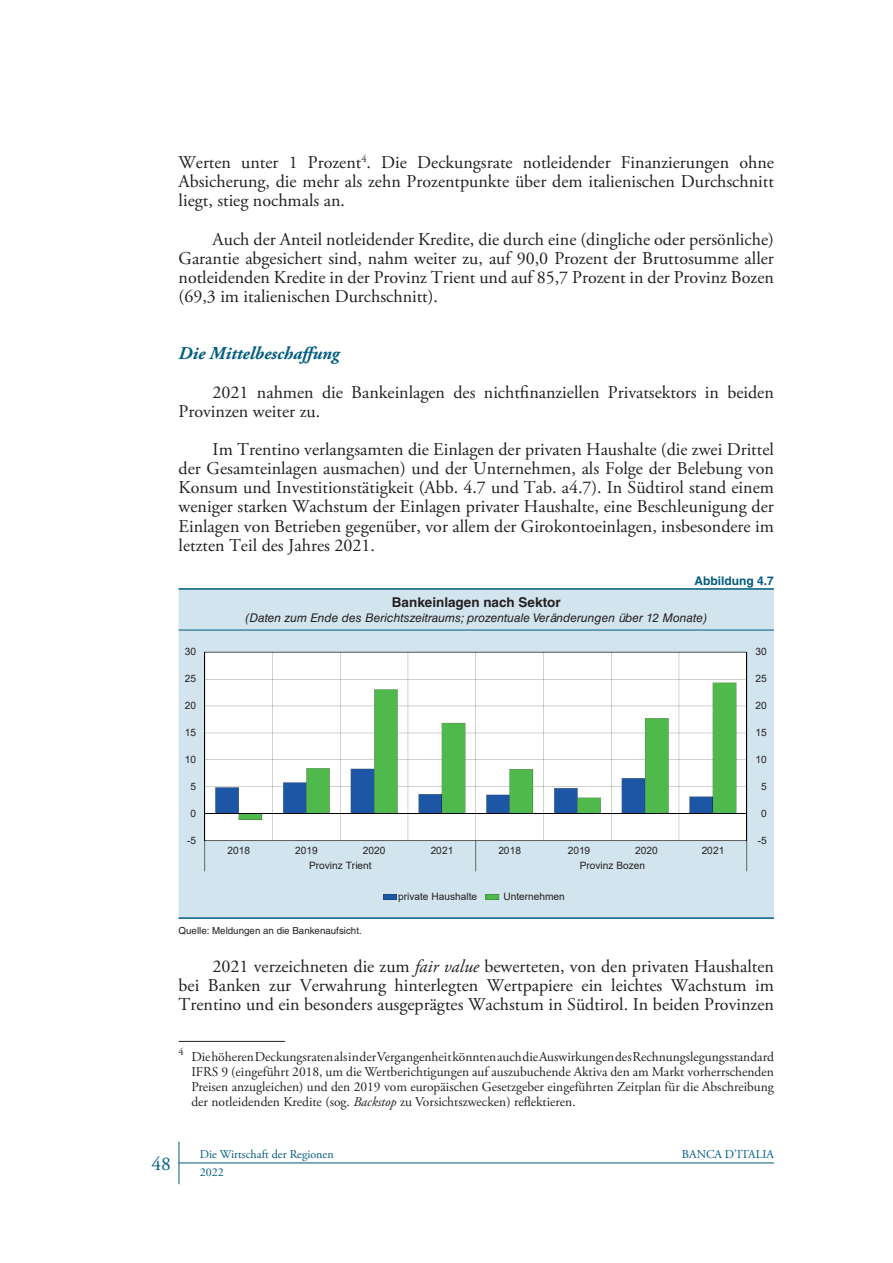
<style>
.page{position:relative;width:893px;height:1263px;background:#fff}
.page>*{position:absolute;margin:0;border:0;box-sizing:border-box;transform-origin:0 0}
.t1{font:19.5px "Adobe Garamond Pro";color:#005c81}
.ER-TESTO_Paragrafo{font:18px/19.2px "Adobe Garamond Pro";color:#231f20;text-align:justify}
.ER-TESTO_Paragrafo_C{font:18px/19.2px "Adobe Garamond Pro";color:#231f20;text-align:justify}
.ER-TESTO_Sottotitolo{font:italic 700 18px "Adobe Garamond Pro";color:#005c81}
.ER-TESTO_Nota{font:13.5px/15px "Adobe Garamond Pro";color:#231f20;text-align:justify}
.ER-FIG_Titolo{font:700 13.5px "Helvetica LT Std";color:#231f20}
.ER-FIGURA_Sottotitol{font:italic 12px "Helvetica LT Std";color:#231f20}
.t2{font:12px "Adobe Garamond Pro";color:#005c81}
.ER-FIGURA_Numero{font:700 12px "Helvetica LT Std";color:#005c81}
.t3{font:10.2px "Arial";letter-spacing:-.005em;color:#231f20}
.t4{font:10.2px/15px "Arial";color:#231f20}
.ER-FIG_Nota{font:9.75px "Helvetica LT Std";color:#231f20}
.s1{font-style:inherit}
.s2{font-style:italic}
</style>
<div class="page">
<hr style="left:179px;top:1162px;width:595px;height:1px;background:#005c81">
<hr style="left:179px;top:1142px;width:1px;height:42px;background:#005c81">
<hr style="left:179px;top:1041px;width:106px;height:1px;background:#231f20">
<div style="left:179px;top:590px;width:595px;height:327px;background:#d2e4ee"></div>
<hr style="left:179px;top:588px;width:595px;height:2px;background:#005c81">
<hr style="left:179px;top:917px;width:595px;height:2px;background:#005c81">
<hr style="left:179px;top:630px;width:595px;height:1px;background:#005c81">
<hr style="left:205px;top:841px;width:542px;height:1px;background:#000001">
<hr style="left:747px;top:652px;width:1px;height:189px;background:#000001">
<svg style="left:206px;top:652px;width:540px;height:189px"></svg>
<svg style="left:215px;top:769px;width:24px;height:45px"></svg>
<svg style="left:239px;top:683px;width:497px;height:137px"></svg>
<hr style="left:746px;top:652px;width:1px;height:189px;background:#000001">
<hr style="left:205px;top:652px;width:1px;height:189px;background:#000001">
<hr style="left:205px;top:814px;width:542px;height:1px;background:#000001">
<svg style="left:205px;top:841px;width:1px;height:30px"></svg>
<svg style="left:476px;top:841px;width:1px;height:30px"></svg>
<svg style="left:746px;top:841px;width:1px;height:30px"></svg>
<svg style="left:383px;top:894px;width:13px;height:5px"></svg>
<svg style="left:486px;top:894px;width:13px;height:5px"></svg>
<p class="ER-TESTO_Paragrafo_C" style="left:179px;top:153px;width:597px">Werten unter 1 Prozent<sup>4</sup>. Die Deckungsrate notleidender Finanzierungen ohne Absicherung, die mehr als zehn Prozentpunkte über dem italienischen Durchschnitt liegt, stieg nochmals an.</p>
<p class="ER-TESTO_Paragrafo" style="left:179px;top:230px;width:597px;text-indent:34px">Auch der Anteil notleidender Kredite, die durch eine (dingliche oder persönliche)<br>Garantie abgesichert sind, nahm weiter zu, auf 90,0 Prozent der Bruttosumme aller notleidenden Kredite in der Provinz Trient und auf 85,7 Prozent in der Provinz Bozen (69,3 im italienischen Durchschnitt).</p>
<h3 class="ER-TESTO_Sottotitolo" style="left:179px;top:343px;width:162px">Die Mittelbeschaffung</h3>
<p class="ER-TESTO_Paragrafo" style="left:179px;top:383px;width:597px;text-indent:34px">2021 nahmen die Bankeinlagen des nichtfinanziellen Privatsektors in beiden<br>Provinzen weiter zu.</p>
<p class="ER-TESTO_Paragrafo" style="left:179px;top:440px;width:597px;text-indent:34px">Im Trentino verlangsamten die Einlagen der privaten Haushalte (die zwei Drittel der Gesamteinlagen ausmachen) und der Unternehmen, als Folge der Belebung von Konsum und Investitionstätigkeit (Abb. 4.7 und Tab. a4.7). In Südtirol stand einem weniger starken Wachstum der Einlagen privater Haushalte, eine Beschleunigung der Einlagen von Betrieben gegenüber, vor allem der Girokontoeinlagen, insbesondere im letzten Teil des Jahres 2021.</p>
<p class="ER-FIGURA_Numero" style="left:695px;top:573px;width:81px">Abbildung 4.7</p>
<p class="t3" style="left:185px;top:645px;width:13px">30</p>
<p class="t3" style="left:185px;top:672px;width:13px">25</p>
<p class="t3" style="left:185px;top:699px;width:13px">20</p>
<p class="t3" style="left:185px;top:726px;width:13px">15</p>
<p class="t3" style="left:185px;top:752px;width:13px">10</p>
<p class="t3" style="left:190px;top:780px;width:7px">5</p>
<p class="t3" style="left:190px;top:807px;width:7px">0</p>
<p class="t3" style="left:187px;top:833px;width:11px">-5</p>
<h3 class="ER-FIG_Titolo" style="left:392px;top:594px;width:170px">Bankeinlagen nach Sektor</h3>
<p class="ER-FIGURA_Sottotitol" style="left:245px;top:610px;width:463px">(Daten zum Ende des Berichtszeitraums; prozentuale Veränderungen über 12 Monate)</p>
<p class="t3" style="left:227px;top:843px;width:24px">2018</p>
<p class="t3" style="left:295px;top:843px;width:24px">2019</p>
<p class="t3" style="left:363px;top:843px;width:24px">2020</p>
<p class="t3" style="left:431px;top:843px;width:24px">2021</p>
<p class="t3" style="left:498px;top:843px;width:24px">2018</p>
<p class="t3" style="left:702px;top:843px;width:24px">2021</p>
<p class="t4" style="left:309px;top:857px;width:64px">Provinz Trient</p>
<p class="t3" style="left:568px;top:843px;width:24px">2019</p>
<p class="t4" style="left:580px;top:842px;width:79px;text-indent:55px"><span class="s1">2020<br></span>Provinz Bozen</p>
<p class="t4" style="left:398px;top:889px;width:80px">private Haushalte</p>
<p class="t4" style="left:503px;top:889px;width:63px">Unternehmen</p>
<p class="ER-FIG_Nota" style="left:179px;top:924px;width:185px">Quelle: Meldungen an die Bankenaufsicht.</p>
<p class="t3" style="left:756px;top:645px;width:13px">30</p>
<p class="t3" style="left:756px;top:672px;width:13px">25</p>
<p class="t3" style="left:756px;top:699px;width:13px">20</p>
<p class="t3" style="left:756px;top:726px;width:13px">15</p>
<p class="t3" style="left:756px;top:752px;width:13px">10</p>
<p class="t3" style="left:761px;top:780px;width:7px">5</p>
<p class="t3" style="left:761px;top:807px;width:7px">0</p>
<p class="t3" style="left:758px;top:833px;width:11px">-5</p>
<p class="ER-TESTO_Paragrafo" style="left:179px;top:957px;width:597px;text-indent:34px">2021 verzeichneten die zum <span class="s2">fair value</span> bewerteten, von den privaten Haushalten bei Banken zur Verwahrung hinterlegten Wertpapiere ein leichtes Wachstum im Trentino und ein besonders ausgeprägtes Wachstum in Südtirol. In beiden Provinzen</p>
<p class="ER-TESTO_Nota" style="left:191px;top:1049px;width:584px;text-indent:-13px"><sup>4</sup> Die höheren Deckungsraten als in der Vergangenheit könnten auch die Auswirkungen des Rechnungslegungsstandard IFRS 9 (eingeführt 2018, um die Wertberichtigungen auf auszubuchende Aktiva den am Markt vorherrschenden Preisen anzugleichen) und den 2019 vom europäischen Gesetzgeber eingeführten Zeitplan für die Abschreibung der notleidenden Kredite (sog. <span class="s2">Backstop</span> zu Vorsichtszwecken) reflektieren.</p>
<p class="t1" style="left:151px;top:1152px;width:21px">48</p>
<p class="t2" style="left:200px;top:1147px;width:135px">Die Wirtschaft der Regionen</p>
<p class="t2" style="left:682px;top:1147px;width:93px">BANCA D’ITALIA</p>
<p class="t2" style="left:200px;top:1164px;width:25px">2022</p>
</div>
